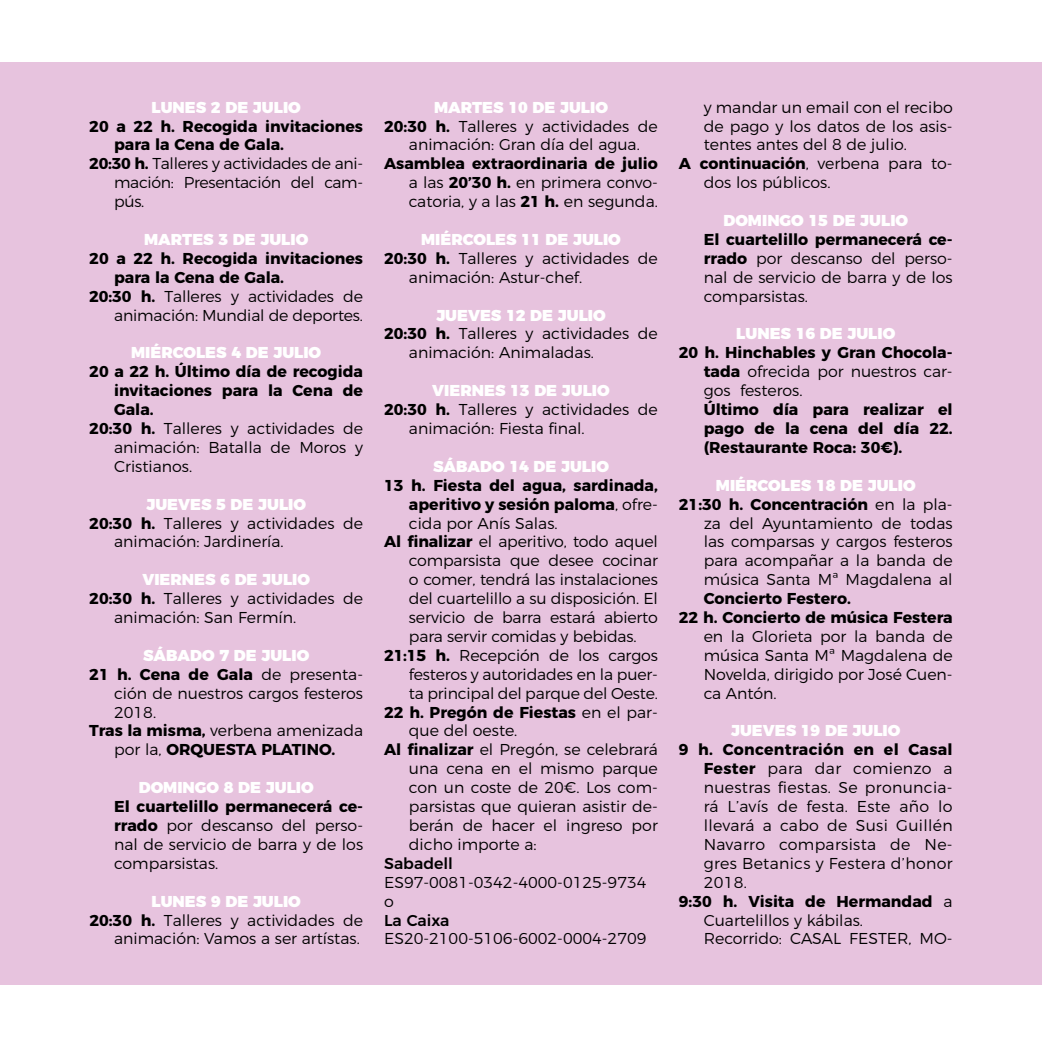
<style>
.page{position:relative;width:1042px;height:1042px;background:#fff}
.page>*{position:absolute;margin:0;border:0;box-sizing:border-box;transform-origin:0 0}
.t1{font:300 15.75px/18.9px "Montserrat";color:#000;text-align:justify}
.t2{font:700 15.75px/18.9px "Montserrat";color:#000;text-align:justify}
.t3{font:900 15.75px "Montserrat";color:#fff}
.t4{font:300 15.75px "Montserrat";letter-spacing:.02em;color:#000}
.t5{font:300 15.75px "Montserrat";letter-spacing:-.02em;color:#000}
.t6{font:700 15.75px "Montserrat";letter-spacing:.02em;color:#000}
.t7{font:500 15.75px "Montserrat";color:#000}
.s1{font-weight:700}
.s2{font-weight:300}
.s3{font-weight:900;color:#fff}
</style>
<div class="page">
<div style="left:0;top:62px;width:1042px;height:923px;background:#e7c3de"></div>
<p class="t3" style="left:152px;top:94px;width:151px">LUNES 2 DE JULIO</p>
<p class="t2" style="left:89px;top:115px;width:275px">20 a 22 h. Recogida invitaciones</p>
<p class="t2" style="left:114px;top:134px;width:171px">para la Cena de Gala.</p>
<p class="t5" style="left:89px;top:151px;width:275px"><span class="s1">20:30 h.</span> Talleres y actividades de ani-</p>
<p class="t5" style="left:114px;top:170px;width:250px">mación: Presentación del cam-</p>
<p class="t1" style="left:114px;top:191px;width:32px">pús.</p>
<p class="t3" style="left:144px;top:226px;width:166px">MARTES 3 DE JULIO</p>
<p class="t2" style="left:89px;top:248px;width:275px">20 a 22 h. Recogida invitaciones</p>
<p class="t2" style="left:114px;top:266px;width:171px">para la Cena de Gala.</p>
<p class="t1" style="left:89px;top:285px;width:275px"><span class="s1">20:30 h.</span> Talleres y actividades de</p>
<p class="t1" style="left:114px;top:304px;width:250px">animación: Mundial de deportes.</p>
<p class="t3" style="left:131px;top:339px;width:191px">MIÉRCOLES 4 DE JULIO</p>
<p class="t2" style="left:89px;top:361px;width:275px">20 a 22 h. Último día de recogida</p>
<p class="t2" style="left:114px;top:380px;width:250px">invitaciones para la Cena de</p>
<p class="t2" style="left:114px;top:399px;width:41px">Gala.</p>
<p class="t1" style="left:89px;top:418px;width:275px"><span class="s1">20:30 h.</span> Talleres y actividades de</p>
<p class="t1" style="left:114px;top:436px;width:250px">animación: Batalla de Moros y</p>
<p class="t1" style="left:114px;top:455px;width:79px">Cristianos.</p>
<p class="t3" style="left:146px;top:491px;width:161px">JUEVES 5 DE JULIO</p>
<p class="t1" style="left:89px;top:512px;width:275px"><span class="s1">20:30 h.</span> Talleres y actividades de</p>
<p class="t1" style="left:114px;top:531px;width:171px">animación: Jardinería.</p>
<p class="t3" style="left:142px;top:566px;width:169px">VIERNES 6 DE JULIO</p>
<p class="t1" style="left:89px;top:588px;width:275px"><span class="s1">20:30 h.</span> Talleres y actividades de</p>
<p class="t1" style="left:114px;top:607px;width:183px">animación: San Fermín.</p>
<p class="t3" style="left:143px;top:642px;width:168px">SÁBADO 7 DE JULIO</p>
<p class="t2" style="left:89px;top:663px;width:275px">21 h. Cena de Gala <span class="s2">de presenta-</span></p>
<p class="t1" style="left:114px;top:682px;width:250px">ción de nuestros cargos festeros</p>
<p class="t1" style="left:114px;top:701px;width:44px">2018.</p>
<p class="t1" style="left:89px;top:720px;width:275px"><span class="s1">Tras la misma,</span> verbena amenizada</p>
<p class="t2" style="left:114px;top:739px;width:223px"><span class="s2">por la,</span> ORQUESTA PLATINO.</p>
<p class="t3" style="left:139px;top:774px;width:176px">DOMINGO 8 DE JULIO</p>
<p class="t1" style="left:114px;top:796px;width:250px"><span class="s1">El cuartelillo permanecerá ce&shy;rrado</span> por descanso del perso&shy;nal de servicio de barra y de los comparsistas.</p>
<p class="t3" style="left:152px;top:888px;width:151px">LUNES 9 DE JULIO</p>
<p class="t1" style="left:89px;top:909px;width:275px"><span class="s1">20:30 h.</span> Talleres y actividades de</p>
<p class="t1" style="left:114px;top:928px;width:247px">animación: Vamos a ser artístas.</p>
<p class="t1" style="left:384px;top:96px;width:275px;text-align:center"><span class="s3">MARTES 10 DE JULIO<br></span><span class="s1">20:30 h.</span> Talleres y actividades de animación: Gran día del agua.</p>
<p class="t1" style="left:409px;top:153px;width:250px;text-indent:-25px"><span class="s1">Asamblea extraordinaria de julio </span>a las <span class="s1">20’30 h.</span> en primera convo&shy;catoria, y a las <span class="s1">21 h.</span> en segunda.</p>
<p class="t3" style="left:421px;top:226px;width:201px">MIÉRCOLES 11 DE JULIO</p>
<p class="t1" style="left:384px;top:247px;width:275px"><span class="s1">20:30 h.</span> Talleres y actividades de</p>
<p class="t1" style="left:409px;top:266px;width:175px">animación: Astur-chef.</p>
<p class="t3" style="left:436px;top:302px;width:171px">JUEVES 12 DE JULIO</p>
<p class="t1" style="left:384px;top:323px;width:275px"><span class="s1">20:30 h.</span> Talleres y actividades de</p>
<p class="t1" style="left:409px;top:342px;width:187px">animación: Animaladas.</p>
<p class="t3" style="left:432px;top:377px;width:179px">VIERNES 13 DE JULIO</p>
<p class="t1" style="left:384px;top:399px;width:275px"><span class="s1">20:30 h.</span> Talleres y actividades de</p>
<p class="t1" style="left:409px;top:418px;width:177px">animación: Fiesta final.</p>
<p class="t3" style="left:433px;top:453px;width:177px">SÁBADO 14 DE JULIO</p>
<p class="t2" style="left:384px;top:474px;width:275px">13 h. Fiesta del agua, sardinada,</p>
<p class="t2" style="left:409px;top:493px;width:250px">aperitivo y sesión paloma<span class="s2">, ofre-</span></p>
<p class="t1" style="left:409px;top:512px;width:150px">cida por Anís Salas.</p>
<p class="t1" style="left:384px;top:531px;width:275px"><span class="s1">Al finalizar</span> el aperitivo, todo aquel</p>
<p class="t1" style="left:409px;top:550px;width:250px">comparsista que desee cocinar</p>
<p class="t1" style="left:409px;top:569px;width:250px">o comer, tendrá las instalaciones</p>
<p class="t1" style="left:409px;top:588px;width:250px">del cuartelillo a su disposición. El</p>
<p class="t1" style="left:409px;top:607px;width:250px">servicio de barra estará abierto</p>
<p class="t1" style="left:409px;top:625px;width:229px">para servir comidas y bebidas.</p>
<p class="t1" style="left:384px;top:644px;width:275px"><span class="s1">21:15 h.</span> Recepción de los cargos</p>
<p class="t1" style="left:409px;top:663px;width:250px">festeros y autoridades en la puer-</p>
<p class="t1" style="left:409px;top:682px;width:250px">ta principal del parque del Oeste.</p>
<p class="t2" style="left:384px;top:701px;width:275px">22 h. Pregón de Fiestas <span class="s2">en el par-</span></p>
<p class="t1" style="left:409px;top:720px;width:110px">que del oeste.</p>
<p class="t1" style="left:384px;top:739px;width:275px"><span class="s1">Al finalizar</span> el Pregón, se celebrará</p>
<p class="t1" style="left:409px;top:758px;width:250px">una cena en el mismo parque</p>
<p class="t1" style="left:409px;top:777px;width:250px">con un coste de 20€. Los com-</p>
<p class="t1" style="left:409px;top:796px;width:250px">parsistas que quieran asistir de-</p>
<p class="t1" style="left:409px;top:814px;width:250px">berán de hacer el ingreso por</p>
<p class="t1" style="left:409px;top:833px;width:129px">dicho importe a:</p>
<p class="t7" style="left:384px;top:850px;width:70px">Sabadell</p>
<p class="t1" style="left:384px;top:871px;width:264px">ES97-0081-0342-4000-0125-9734 o</p>
<p class="t7" style="left:384px;top:907px;width:67px">La Caixa</p>
<p class="t1" style="left:384px;top:928px;width:264px">ES20-2100-5106-6002-0004-2709</p>
<p class="t1" style="left:704px;top:96px;width:250px">y mandar un email con el recibo</p>
<p class="t1" style="left:704px;top:115px;width:250px">de pago y los datos de los asis-</p>
<p class="t1" style="left:704px;top:134px;width:205px">tentes antes del 8 de julio.</p>
<p class="t1" style="left:679px;top:153px;width:275px"><span class="s1">A continuación</span>, verbena para to-</p>
<p class="t1" style="left:704px;top:172px;width:128px">dos los públicos.</p>
<p class="t3" style="left:723px;top:207px;width:186px">DOMINGO 15 DE JULIO</p>
<p class="t1" style="left:704px;top:229px;width:250px"><span class="s1">El cuartelillo permanecerá ce&shy;rrado</span> por descanso del perso&shy;nal de servicio de barra y de los comparsistas.</p>
<p class="t3" style="left:736px;top:321px;width:160px">LUNES 16 DE JULIO</p>
<p class="t1" style="left:704px;top:342px;width:250px;text-indent:-25px"><span class="s1">20 h. Hinchables y Gran Chocola&shy;tada</span> ofrecida por nuestros car&shy;gos festeros.</p>
<p class="t2" style="left:704px;top:399px;width:250px">Último día para realizar el pago de la cena del día 22. (Restaurante Roca: 30€).</p>
<p class="t3" style="left:716px;top:472px;width:201px">MIÉRCOLES 18 DE JULIO</p>
<p class="t2" style="left:679px;top:493px;width:275px">21:30 h. Concentración <span class="s2">en la pla-</span></p>
<p class="t1" style="left:704px;top:512px;width:250px">za del Ayuntamiento de todas</p>
<p class="t1" style="left:704px;top:531px;width:250px">las comparsas y cargos festeros</p>
<p class="t1" style="left:704px;top:550px;width:250px">para acompañar a la banda de</p>
<p class="t1" style="left:704px;top:569px;width:250px">música Santa Mª Magdalena al</p>
<p class="t2" style="left:679px;top:588px;width:275px;text-indent:25px">Concierto Festero.<br>22 h. Concierto de música Festera</p>
<p class="t1" style="left:704px;top:625px;width:250px">en la Glorieta por la banda de música Santa Mª Magdalena de Novelda, dirigido por José Cuen&shy;ca Antón.</p>
<p class="t3" style="left:731px;top:717px;width:171px">JUEVES 19 DE JULIO</p>
<p class="t6" style="left:679px;top:737px;width:275px">9 h. Concentración en el Casal</p>
<p class="t4" style="left:704px;top:756px;width:250px"><span class="s1">Fester</span> para dar comienzo a</p>
<p class="t4" style="left:704px;top:775px;width:250px">nuestras fiestas. Se pronuncia-</p>
<p class="t4" style="left:704px;top:794px;width:250px">rá L’avís de festa. Este año lo</p>
<p class="t4" style="left:704px;top:813px;width:250px">llevará a cabo de Susi Guillén</p>
<p class="t4" style="left:704px;top:832px;width:250px">Navarro comparsista de Ne-</p>
<p class="t4" style="left:704px;top:851px;width:250px">gres Betanics y Festera d’honor</p>
<p class="t1" style="left:704px;top:871px;width:45px">2018.</p>
<p class="t2" style="left:679px;top:890px;width:275px">9:30 h. Visita de Hermandad <span class="s2">a</span></p>
<p class="t1" style="left:704px;top:909px;width:161px">Cuartelillos y kábilas.</p>
<p class="t1" style="left:704px;top:928px;width:250px">Recorrido: CASAL FESTER, MO-</p>
</div>
